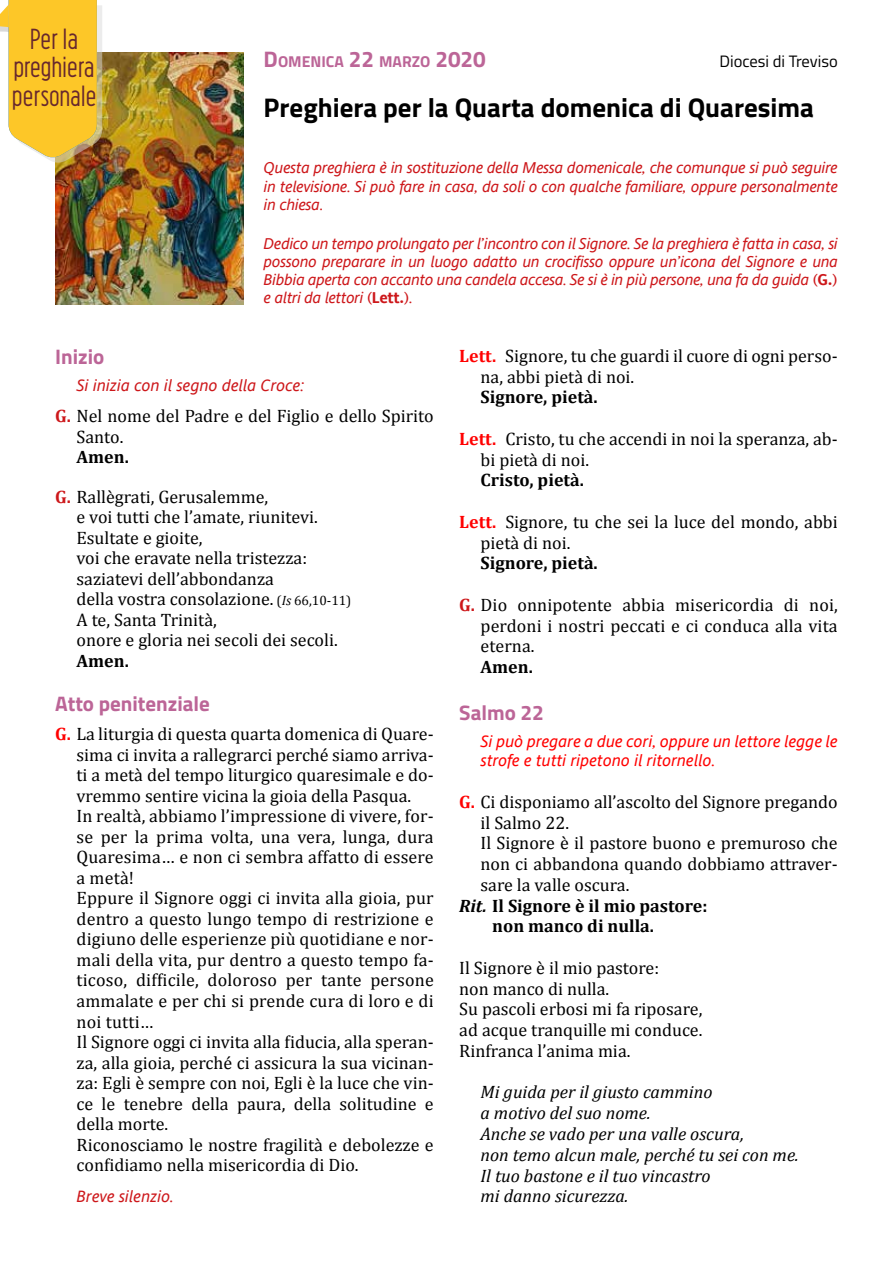
<style>
.page{position:relative;width:893px;height:1263px;background:#fff}
.page>*{position:absolute;margin:0;border:0;box-sizing:border-box;transform-origin:0 0}
.t1{font:700 28.8px/28.8px "Industrial Sans";letter-spacing:.005em;color:#67282e;text-align:center}
.t2{font:700 27px "Titillium";color:#000}
.t3{font:700 21px "Titillium";color:#bc6597}
.t4{font:18px/20.5px "Cambria";color:#000}
.t5{font:italic 18px/20.7px "Cambria";color:#000}
.t6{font:700 18px "Cambria";color:#000}
.t7{font:italic 16.5px/19px "Andale Sans";color:#f00}
.t8{font:italic 16.5px "Andale Sans";color:#cd171a}
.t9{font:16.5px "Titillium";color:#000}
.t10{font:italic 15.75px/18.1px "Andale Sans";letter-spacing:-.015em;color:#cd171a;text-align:justify}
.t11{font:700 15.75px "Titillium";color:#bc6597}
.s1{font-size:22.5px}
.s2{font-style:normal}
.s3{font-weight:700;font-style:normal}
.s4{font-weight:700;color:#cd171a}
.s5{font-weight:700}
.s6{font-size:13.5px}
.s7{font-style:italic;font-size:13.5px}
.s8{font-weight:700;color:#f00}
.s9{font-style:italic}
</style>
<div class="page">
<img style="left:55px;top:52px;width:188px;height:253px">
<svg style="left:0;top:0;width:102px;height:163px;background:#f5c948"></svg>
<h1 class="t1" style="left:12px;top:24px;width:86px">Per la preghiera personale</h1>
<p class="t11" style="left:264px;top:50px;width:224px"><span class="s1">D</span>OMENICA <span class="s1">22</span> MARZO <span class="s1">2020</span></p>
<p class="t9" style="left:719px;top:50px;width:120px">Diocesi di Treviso</p>
<h2 class="t2" style="left:264px;top:87px;width:552px">Preghiera per la Quarta domenica di Quaresima</h2>
<p class="t10" style="left:264px;top:159px;width:576px">Questa preghiera è in sostituzione della Messa domenicale, che comunque si può seguire in televisione. Si può fare in casa, da soli o con qualche familiare, oppure personalmente in chiesa.</p>
<p class="t10" style="left:264px;top:234px;width:576px">Dedico un tempo prolungato per l’incontro con il Signore. Se la preghiera è fatta in casa, si possono preparare in un luogo adatto un crocifisso oppure un’icona del Signore e una Bibbia aperta con accanto una candela accesa. Se si è in più persone, una fa da guida <span class="s2">(</span><span class="s3">G.</span><span class="s2">) </span>e altri da lettori <span class="s2">(</span><span class="s3">Lett.</span><span class="s2">)</span>.</p>
<p class="t3" style="left:55px;top:341px;width:51px">Inizio</p>
<p class="t8" style="left:77px;top:374px;width:229px">Si inizia con il segno della Croce:</p>
<p class="t4" style="left:77px;top:406px;width:359px;text-indent:-21px"><span class="s4">G.</span> Nel nome del Padre e del Figlio e dello Spirito<br>Santo.</p>
<p class="t4" style="left:55px;top:437px;width:214px;line-height:39.3px;text-indent:21px"><span class="s5">Amen.<br></span><span class="s4">G.</span> Rallègrati, Gerusalemme,</p>
<p class="t4" style="left:77px;top:507px;width:276px">e voi tutti che l’amate, riunitevi.<br>Esultate e gioite,<br>voi che eravate nella tristezza: saziatevi dell’abbondanza<br>della vostra consolazione. <span class="s6">(</span><span class="s7">Is</span> <span class="s6">66,10-11)<br></span>A te, Santa Trinità,<br>onore e gloria nei secoli dei secoli.</p>
<p class="t6" style="left:77px;top:650px;width:54px">Amen.</p>
<p class="t3" style="left:55px;top:688px;width:156px">Atto penitenziale</p>
<p class="t4" style="left:77px;top:724px;width:359px;text-indent:-21px"><span class="s8">G.</span> La liturgia di questa quarta domenica di Quare&shy;sima ci invita a rallegrarci perché siamo arriva&shy;ti a metà del tempo liturgico quaresimale e do&shy;vremmo sentire vicina la gioia della Pasqua.<br>In realtà, abbiamo l’impressione di vivere, for&shy;se per la prima volta, una vera, lunga, dura Quaresima… e non ci sembra affatto di essere a metà!<br>Eppure il Signore oggi ci invita alla gioia, pur dentro a questo lungo tempo di restrizione e digiuno delle esperienze più quotidiane e nor&shy;mali della vita, pur dentro a questo tempo fa&shy;ticoso, difficile, doloroso per tante persone ammalate e per chi si prende cura di loro e di noi tutti…<br>Il Signore oggi ci invita alla fiducia, alla speran&shy;za, alla gioia, perché ci assicura la sua vicinan&shy;za: Egli è sempre con noi, Egli è la luce che vin&shy;ce le tenebre della paura, della solitudine e della morte.<br>Riconosciamo le nostre fragilità e debolezze e confidiamo nella misericordia di Dio.</p>
<p class="t8" style="left:77px;top:1185px;width:99px">Breve silenzio.</p>
<p class="t4" style="left:480px;top:345px;width:359px;text-indent:-21px"><span class="s8">Lett.</span> Signore, tu che guardi il cuore di ogni perso&shy;na, abbi pietà di noi.</p>
<p class="t6" style="left:480px;top:386px;width:119px">Signore, pietà.</p>
<p class="t4" style="left:481px;top:428px;width:359px;text-indent:-21px"><span class="s8">Lett.</span> Cristo, tu che accendi in noi la speranza, ab&shy;bi pietà di noi.</p>
<p class="t6" style="left:481px;top:469px;width:105px">Cristo, pietà.</p>
<p class="t4" style="left:481px;top:511px;width:359px;text-indent:-21px"><span class="s8">Lett.</span> Signore, tu che sei la luce del mondo, abbi pietà di noi.</p>
<p class="t6" style="left:481px;top:552px;width:119px">Signore, pietà.</p>
<p class="t4" style="left:481px;top:594px;width:359px;text-align:justify;text-indent:-21px"><span class="s4">G.</span> Dio onnipotente abbia misericordia di noi, perdoni i nostri peccati e ci conduca alla vita eterna.</p>
<p class="t6" style="left:481px;top:656px;width:54px">Amen.</p>
<p class="t3" style="left:459px;top:696px;width:86px">Salmo 22</p>
<p class="t7" style="left:480px;top:732px;width:359px">Si può pregare a due cori, oppure un lettore legge le strofe e tutti ripetono il ritornello.</p>
<p class="t4" style="left:459px;top:791px;width:380px"><span class="s8">G.</span> Ci disponiamo all’ascolto del Signore pregando</p>
<p class="t4" style="left:480px;top:812px;width:90px">il Salmo 22.</p>
<p class="t4" style="left:480px;top:833px;width:359px">Il Signore è il pastore buono e premuroso che</p>
<p class="t4" style="left:480px;top:854px;width:359px">non ci abbandona quando dobbiamo attraver-</p>
<p class="t4" style="left:480px;top:874px;width:150px">sare la valle oscura.</p>
<p class="t6" style="left:459px;top:894px;width:250px"><span class="s9">Rit.</span> Il Signore è il mio pastore:</p>
<p class="t6" style="left:492px;top:915px;width:163px">non manco di nulla.</p>
<p class="t4" style="left:459px;top:957px;width:245px">Il Signore è il mio pastore:<br>non manco di nulla.<br>Su pascoli erbosi mi fa riposare, ad acque tranquille mi conduce.<br>Rinfranca l’anima mia.</p>
<p class="t5" style="left:480px;top:1081px;width:320px">Mi guida per il giusto cammino<br>a motivo del suo nome.<br>Anche se vado per una valle oscura,<br>non temo alcun male, perché tu sei con me.<br>Il tuo bastone e il tuo vincastro<br>mi danno sicurezza.</p>
</div>
